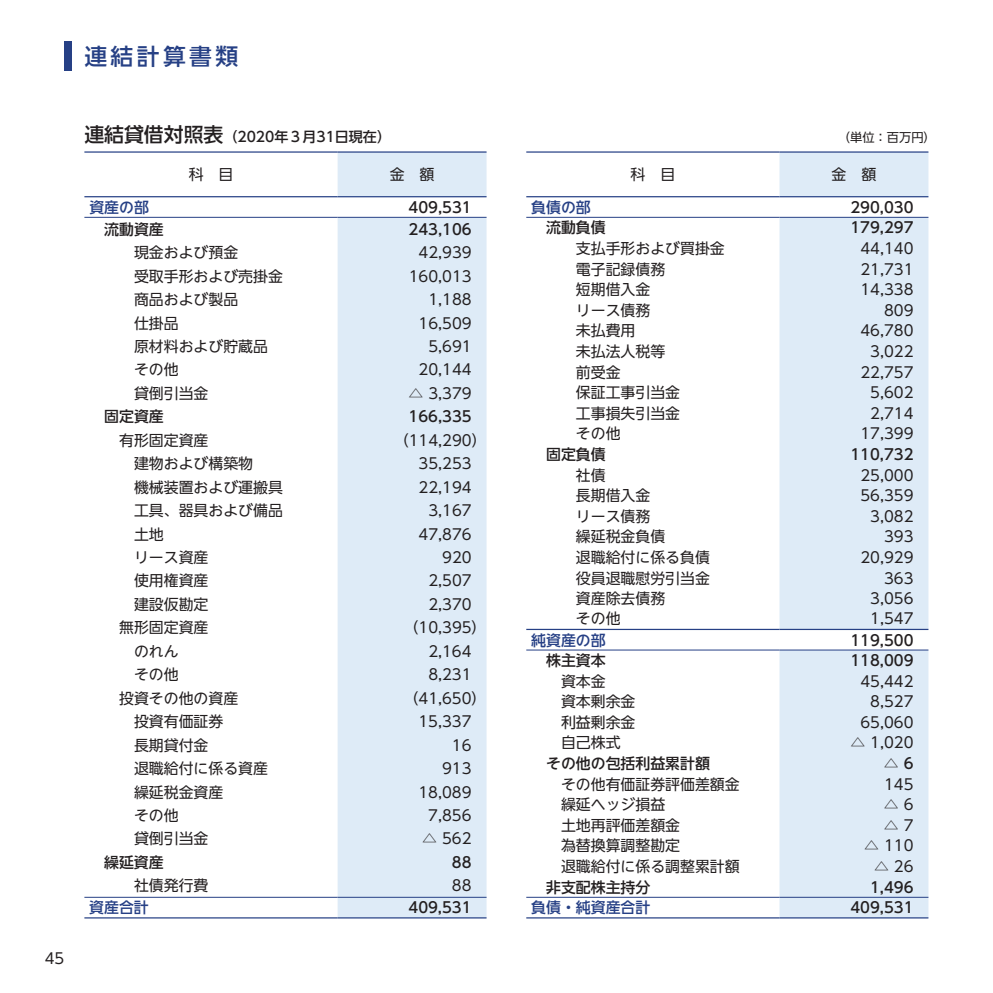
<style>
.page{position:relative;width:993px;height:993px;background:#fff}
.page>*{position:absolute;margin:0;border:0;box-sizing:border-box;transform-origin:0 0}
.t1{font:500 22.75px "UD Shin Go NT Pr 6";letter-spacing:.15em;color:#264085}
.t2{font:14.88px "UD Shin Go NT Pr 6";color:#231f20}
.t3{font:500 14.88px "UD Shin Go NT Pr 6";color:#231f20}
.t4{font:500 14.88px "UD Shin Go NT Pr 6";color:#264085}
.t5{font:500 14px "UD Shin Go NT Pr 6";color:#231f20}
.t6{font:12.25px "UD Shin Go NT Pr 6";color:#231f20}
.s1{font-size:19.78px}
</style>
<div class="page">
<div style="left:337px;top:153px;width:149px;height:763px;background:#deebf7"></div>
<hr style="left:84px;top:151px;width:253px;height:2px;background:#264085">
<hr style="left:337px;top:151px;width:149px;height:2px;background:#264085">
<hr style="left:84px;top:196px;width:253px;height:1px;background:#264085">
<hr style="left:337px;top:196px;width:149px;height:1px;background:#264085">
<hr style="left:84px;top:217px;width:253px;height:1px;background:#264085">
<hr style="left:337px;top:217px;width:149px;height:1px;background:#264085">
<hr style="left:84px;top:896px;width:253px;height:1px;background:#264085">
<hr style="left:84px;top:916px;width:253px;height:2px;background:#264085">
<hr style="left:337px;top:896px;width:149px;height:1px;background:#264085">
<hr style="left:337px;top:916px;width:149px;height:2px;background:#264085">
<div style="left:779px;top:153px;width:149px;height:763px;background:#deebf7"></div>
<hr style="left:526px;top:151px;width:253px;height:2px;background:#264085">
<hr style="left:779px;top:151px;width:149px;height:2px;background:#264085">
<hr style="left:526px;top:196px;width:253px;height:1px;background:#264085">
<hr style="left:779px;top:196px;width:149px;height:1px;background:#264085">
<hr style="left:526px;top:217px;width:253px;height:1px;background:#264085">
<hr style="left:779px;top:217px;width:149px;height:1px;background:#264085">
<hr style="left:526px;top:628px;width:253px;height:1px;background:#264085">
<hr style="left:779px;top:628px;width:149px;height:1px;background:#264085">
<hr style="left:526px;top:649px;width:253px;height:1px;background:#264085">
<hr style="left:779px;top:649px;width:149px;height:1px;background:#264085">
<hr style="left:526px;top:896px;width:253px;height:1px;background:#264085">
<hr style="left:526px;top:916px;width:253px;height:2px;background:#264085">
<hr style="left:779px;top:896px;width:149px;height:1px;background:#264085">
<hr style="left:779px;top:916px;width:149px;height:2px;background:#264085">
<div style="left:64px;top:41px;width:8px;height:30px;background:#264085"></div>
<h1 class="t1" style="left:84px;top:37px;width:155px">連結計算書類</h1>
<p class="t2" style="left:45px;top:945px;width:21px">45</p>
<p class="t5" style="left:84px;top:125px;width:308px"><span class="s1">連結貸借対照表</span>（2020年３月31日現在）</p>
<p class="t6" style="left:837px;top:128px;width:99px">（単位：百万円）</p>
<p class="t2" style="left:189px;top:162px;width:46px">科　目</p>
<p class="t2" style="left:389px;top:162px;width:46px">金　額</p>
<p class="t4" style="left:89px;top:195px;width:61px">資産の部</p>
<p class="t3" style="left:408px;top:195px;width:65px">409,531</p>
<p class="t3" style="left:104px;top:217px;width:61px">流動資産</p>
<p class="t3" style="left:408px;top:217px;width:65px">243,106</p>
<p class="t2" style="left:134px;top:240px;width:106px">現金および預金</p>
<p class="t2" style="left:418px;top:240px;width:55px">42,939</p>
<p class="t2" style="left:134px;top:264px;width:150px">受取手形および売掛金</p>
<p class="t2" style="left:408px;top:264px;width:64px">160,013</p>
<p class="t2" style="left:134px;top:287px;width:106px">商品および製品</p>
<p class="t2" style="left:428px;top:287px;width:45px">1,188</p>
<p class="t2" style="left:134px;top:311px;width:46px">仕掛品</p>
<p class="t2" style="left:418px;top:311px;width:55px">16,509</p>
<p class="t2" style="left:134px;top:334px;width:135px">原材料および貯蔵品</p>
<p class="t2" style="left:428px;top:334px;width:45px">5,691</p>
<p class="t2" style="left:134px;top:357px;width:46px">その他</p>
<p class="t2" style="left:418px;top:357px;width:55px">20,144</p>
<p class="t2" style="left:134px;top:381px;width:76px">貸倒引当金</p>
<p class="t2" style="left:408px;top:381px;width:65px">△ 3,379</p>
<p class="t3" style="left:104px;top:404px;width:61px">固定資産</p>
<p class="t3" style="left:408px;top:404px;width:65px">166,335</p>
<p class="t2" style="left:119px;top:428px;width:91px">有形固定資産</p>
<p class="t2" style="left:393px;top:428px;width:94px">（114,290）</p>
<p class="t2" style="left:134px;top:451px;width:121px">建物および構築物</p>
<p class="t2" style="left:418px;top:451px;width:55px">35,253</p>
<p class="t2" style="left:134px;top:475px;width:150px">機械装置および運搬具</p>
<p class="t2" style="left:418px;top:475px;width:55px">22,194</p>
<p class="t2" style="left:134px;top:498px;width:150px">工具、器具および備品</p>
<p class="t2" style="left:428px;top:498px;width:45px">3,167</p>
<p class="t2" style="left:134px;top:521px;width:31px">土地</p>
<p class="t2" style="left:418px;top:521px;width:55px">47,876</p>
<p class="t2" style="left:134px;top:545px;width:76px">リース資産</p>
<p class="t2" style="left:442px;top:545px;width:31px">920</p>
<p class="t2" style="left:134px;top:568px;width:76px">使用権資産</p>
<p class="t2" style="left:428px;top:568px;width:45px">2,507</p>
<p class="t2" style="left:134px;top:592px;width:76px">建設仮勘定</p>
<p class="t2" style="left:428px;top:592px;width:45px">2,370</p>
<p class="t2" style="left:119px;top:615px;width:91px">無形固定資産</p>
<p class="t2" style="left:403px;top:615px;width:84px">（10,395）</p>
<p class="t2" style="left:134px;top:639px;width:46px">のれん</p>
<p class="t2" style="left:428px;top:639px;width:45px">2,164</p>
<p class="t2" style="left:134px;top:662px;width:46px">その他</p>
<p class="t2" style="left:428px;top:662px;width:45px">8,231</p>
<p class="t2" style="left:119px;top:685px;width:120px">投資その他の資産</p>
<p class="t2" style="left:403px;top:685px;width:84px">（41,650）</p>
<p class="t2" style="left:134px;top:709px;width:91px">投資有価証券</p>
<p class="t2" style="left:418px;top:709px;width:55px">15,337</p>
<p class="t2" style="left:134px;top:732px;width:76px">長期貸付金</p>
<p class="t2" style="left:452px;top:732px;width:21px">16</p>
<p class="t2" style="left:134px;top:756px;width:135px">退職給付に係る資産</p>
<p class="t2" style="left:442px;top:756px;width:31px">913</p>
<p class="t2" style="left:134px;top:779px;width:91px">繰延税金資産</p>
<p class="t2" style="left:418px;top:779px;width:55px">18,089</p>
<p class="t2" style="left:134px;top:803px;width:46px">その他</p>
<p class="t2" style="left:428px;top:803px;width:45px">7,856</p>
<p class="t2" style="left:134px;top:826px;width:76px">貸倒引当金</p>
<p class="t2" style="left:422px;top:826px;width:51px">△ 562</p>
<p class="t3" style="left:104px;top:849px;width:61px">繰延資産</p>
<p class="t3" style="left:452px;top:849px;width:21px">88</p>
<p class="t2" style="left:134px;top:873px;width:76px">社債発行費</p>
<p class="t2" style="left:452px;top:873px;width:21px">88</p>
<p class="t4" style="left:89px;top:895px;width:61px">資産合計</p>
<p class="t3" style="left:408px;top:895px;width:65px">409,531</p>
<p class="t2" style="left:630px;top:162px;width:46px">科　目</p>
<p class="t2" style="left:831px;top:162px;width:46px">金　額</p>
<p class="t4" style="left:531px;top:195px;width:61px">負債の部</p>
<p class="t3" style="left:850px;top:195px;width:65px">290,030</p>
<p class="t3" style="left:546px;top:215px;width:61px">流動負債</p>
<p class="t3" style="left:850px;top:215px;width:65px">179,297</p>
<p class="t2" style="left:575px;top:236px;width:150px">支払手形および買掛金</p>
<p class="t2" style="left:860px;top:236px;width:55px">44,140</p>
<p class="t2" style="left:575px;top:257px;width:91px">電子記録債務</p>
<p class="t2" style="left:860px;top:257px;width:55px">21,731</p>
<p class="t2" style="left:575px;top:277px;width:76px">短期借入金</p>
<p class="t2" style="left:860px;top:277px;width:55px">14,338</p>
<p class="t2" style="left:575px;top:298px;width:76px">リース債務</p>
<p class="t2" style="left:883px;top:298px;width:31px">809</p>
<p class="t2" style="left:575px;top:318px;width:61px">未払費用</p>
<p class="t2" style="left:860px;top:318px;width:55px">46,780</p>
<p class="t2" style="left:575px;top:339px;width:91px">未払法人税等</p>
<p class="t2" style="left:869px;top:339px;width:45px">3,022</p>
<p class="t2" style="left:575px;top:360px;width:46px">前受金</p>
<p class="t2" style="left:860px;top:360px;width:55px">22,757</p>
<p class="t2" style="left:575px;top:380px;width:106px">保証工事引当金</p>
<p class="t2" style="left:869px;top:380px;width:45px">5,602</p>
<p class="t2" style="left:575px;top:401px;width:106px">工事損失引当金</p>
<p class="t2" style="left:869px;top:401px;width:45px">2,714</p>
<p class="t2" style="left:575px;top:421px;width:46px">その他</p>
<p class="t2" style="left:860px;top:421px;width:55px">17,399</p>
<p class="t3" style="left:546px;top:442px;width:61px">固定負債</p>
<p class="t3" style="left:850px;top:442px;width:65px">110,732</p>
<p class="t2" style="left:575px;top:462px;width:31px">社債</p>
<p class="t2" style="left:860px;top:462px;width:55px">25,000</p>
<p class="t2" style="left:575px;top:483px;width:76px">長期借入金</p>
<p class="t2" style="left:860px;top:483px;width:55px">56,359</p>
<p class="t2" style="left:575px;top:504px;width:76px">リース債務</p>
<p class="t2" style="left:869px;top:504px;width:45px">3,082</p>
<p class="t2" style="left:575px;top:524px;width:91px">繰延税金負債</p>
<p class="t2" style="left:883px;top:524px;width:31px">393</p>
<p class="t2" style="left:575px;top:545px;width:135px">退職給付に係る負債</p>
<p class="t2" style="left:860px;top:545px;width:55px">20,929</p>
<p class="t2" style="left:575px;top:565px;width:135px">役員退職慰労引当金</p>
<p class="t2" style="left:883px;top:565px;width:31px">363</p>
<p class="t2" style="left:575px;top:586px;width:91px">資産除去債務</p>
<p class="t2" style="left:869px;top:586px;width:45px">3,056</p>
<p class="t2" style="left:575px;top:606px;width:46px">その他</p>
<p class="t2" style="left:869px;top:606px;width:45px">1,547</p>
<p class="t4" style="left:531px;top:627px;width:76px">純資産の部</p>
<p class="t3" style="left:850px;top:627px;width:65px">119,500</p>
<p class="t3" style="left:546px;top:648px;width:61px">株主資本</p>
<p class="t3" style="left:850px;top:648px;width:65px">118,009</p>
<p class="t2" style="left:561px;top:668px;width:46px">資本金</p>
<p class="t2" style="left:860px;top:668px;width:55px">45,442</p>
<p class="t2" style="left:561px;top:689px;width:76px">資本剰余金</p>
<p class="t2" style="left:869px;top:689px;width:45px">8,527</p>
<p class="t2" style="left:561px;top:709px;width:76px">利益剰余金</p>
<p class="t2" style="left:860px;top:709px;width:55px">65,060</p>
<p class="t2" style="left:561px;top:730px;width:61px">自己株式</p>
<p class="t2" style="left:850px;top:730px;width:65px">△ 1,020</p>
<p class="t3" style="left:546px;top:751px;width:165px">その他の包括利益累計額</p>
<p class="t3" style="left:883px;top:751px;width:31px">△ 6</p>
<p class="t2" style="left:561px;top:771px;width:180px">その他有価証券評価差額金</p>
<p class="t2" style="left:883px;top:771px;width:31px">145</p>
<p class="t2" style="left:561px;top:792px;width:106px">繰延ヘッジ損益</p>
<p class="t2" style="left:883px;top:792px;width:31px">△ 6</p>
<p class="t2" style="left:561px;top:812px;width:120px">土地再評価差額金</p>
<p class="t2" style="left:883px;top:812px;width:31px">△ 7</p>
<p class="t2" style="left:561px;top:833px;width:120px">為替換算調整勘定</p>
<p class="t2" style="left:863px;top:833px;width:51px">△ 110</p>
<p class="t2" style="left:561px;top:854px;width:180px">退職給付に係る調整累計額</p>
<p class="t2" style="left:873px;top:854px;width:41px">△ 26</p>
<p class="t3" style="left:546px;top:874px;width:106px">非支配株主持分</p>
<p class="t3" style="left:869px;top:874px;width:45px">1,496</p>
<p class="t4" style="left:531px;top:895px;width:120px">負債・純資産合計</p>
<p class="t3" style="left:850px;top:895px;width:65px">409,531</p>
</div>
